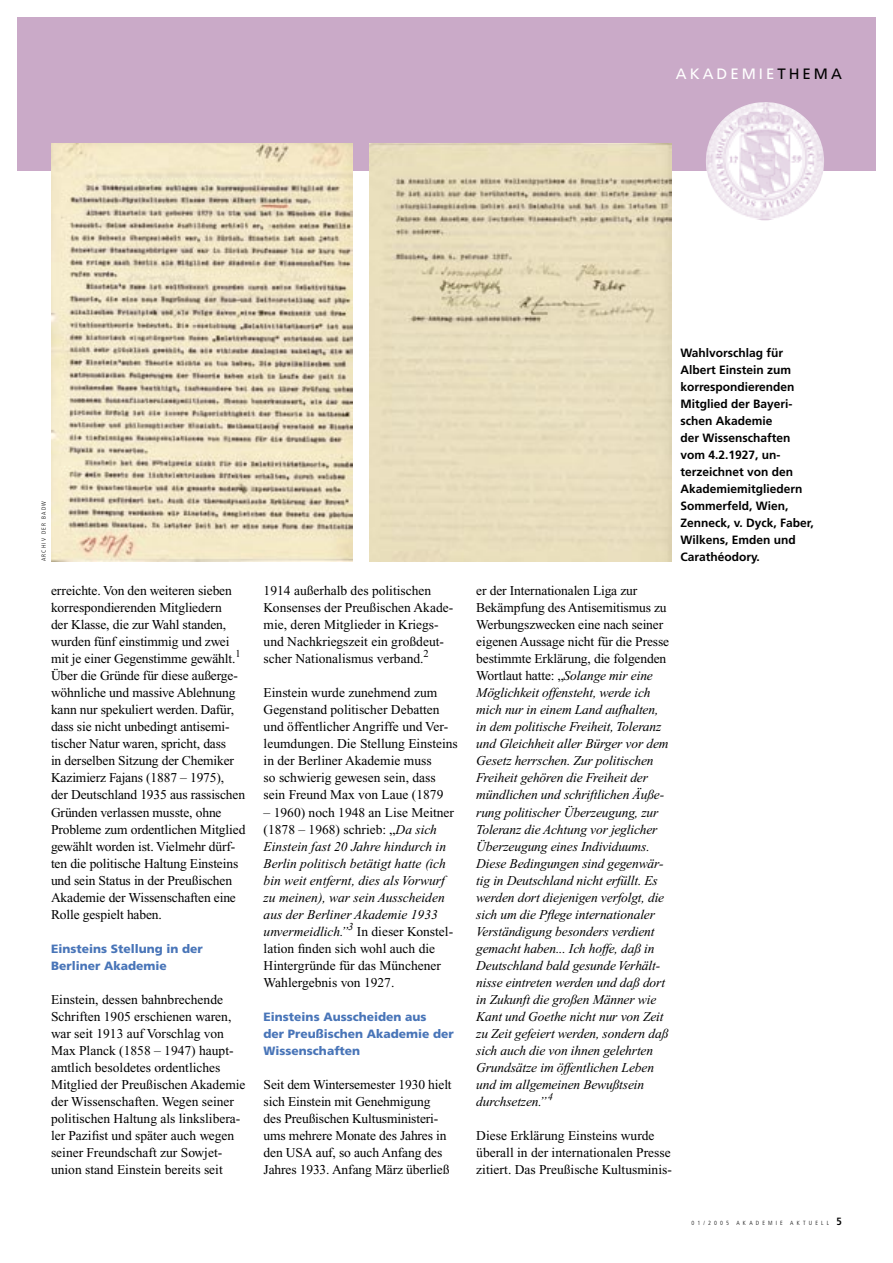
<style>
.page{position:relative;width:893px;height:1263px;background:#fff}
.page>*{position:absolute;margin:0;border:0;box-sizing:border-box;transform-origin:0 0}
.t1{font:15px "Frutiger";letter-spacing:.2em;color:#fff}
.Fließtext1{font:13.5px/17px "Times New Roman";letter-spacing:-.01em;color:#000}
.Fließtext1-2{font:italic 13.5px/17px "Times New Roman";letter-spacing:-.01em;color:#000}
.BU_und_Auszeichnung{font:700 12px/17px "Frutiger";color:#000}
.Zwiti{font:900 12px/17px "Frutiger";color:#4975b8}
.Bildnachweis{font:300 condensed 6px "Frutiger";letter-spacing:.515em;color:#000}
.Bildnachweis-2{font:300 condensed 6px "Frutiger";letter-spacing:.2em;color:#000}
.s1{color:#000}
.s2{font-style:normal}
.s3{font-weight:700;font-size:10.5px}
</style>
<div class="page">
<div style="left:17px;top:17px;width:859px;height:153px;background:#caaac8"></div>
<img style="left:706px;top:102px;width:118px;height:118px;border-radius:50%">
<img style="left:51px;top:144px;width:302px;height:417px">
<img style="left:370px;top:144px;width:302px;height:417px">
<p class="t1" style="left:676px;top:65px;width:168px">AKADEMIE<span class="s1">THEMA</span></p>
<p class="Bildnachweis-2" style="left:40px;top:561px;width:62px;rotate:-90deg">ARCHIV DER BADW</p>
<p class="Fließtext1" style="left:51px;top:582px;width:196px">erreichte. Von den weiteren sieben korrespondierenden Mitgliedern<br>der Klasse, die zur Wahl standen, wurden fünf einstimmig und zwei mit je einer Gegenstimme gewählt.<sup>1<br></sup>Über die Gründe für diese außerge&shy;wöhnliche und massive Ablehnung kann nur spekuliert werden. Dafür, dass sie nicht unbedingt antisemi&shy;tischer Natur waren, spricht, dass<br>in derselben Sitzung der Chemiker Kazimierz Fajans (1887 – 1975),<br>der Deutschland 1935 aus rassischen Gründen verlassen musste, ohne Probleme zum ordentlichen Mitglied gewählt worden ist. Vielmehr dürf&shy;ten die politische Haltung Einsteins und sein Status in der Preußischen Akademie der Wissenschaften eine Rolle gespielt haben.</p>
<p class="Zwiti" style="left:51px;top:940px;width:153px">Einsteins Stellung in der<br>Berliner Akademie</p>
<p class="Fließtext1" style="left:51px;top:991px;width:196px">Einstein, dessen bahnbrechende Schriften 1905 erschienen waren, war seit 1913 auf Vorschlag von Max Planck (1858 – 1947) haupt&shy;amtlich besoldetes ordentliches Mitglied der Preußischen Akademie der Wissenschaften. Wegen seiner politischen Haltung als linkslibera&shy;ler Pazifist und später auch wegen seiner Freundschaft zur Sowjet&shy;union stand Einstein bereits seit</p>
<p class="Fließtext1" style="left:264px;top:582px;width:191px">1914 außerhalb des politischen Konsenses der Preußischen Akade&shy;mie, deren Mitglieder in Kriegs&shy;und Nachkriegszeit ein großdeut&shy;scher Nationalismus verband.<sup>2</sup></p>
<p class="Fließtext1" style="left:264px;top:684px;width:196px">Einstein wurde zunehmend zum<br>Gegenstand politischer Debatten und öffentlicher Angriffe und Ver&shy;leumdungen. Die Stellung Einsteins in der Berliner Akademie muss<br>so schwierig gewesen sein, dass sein Freund Max von Laue (1879</p>
<p class="Fließtext1-2" style="left:264px;top:804px;width:192px"><span class="s2">– 1960) noch 1948 an Lise Meitner (1878 – 1968) schrieb: „</span>Da sich<br>Einstein fast 20 Jahre hindurch in<br>Berlin politisch betätigt hatte (ich bin weit entfernt, dies als Vorwurf zu meinen), war sein Ausscheiden aus der Berliner Akademie 1933 unvermeidlich.”<sup>3</sup> <span class="s2">In dieser Konstel&shy;lation finden sich wohl auch die<br>Hintergründe für das Münchener<br>Wahlergebnis von 1927.</span></p>
<p class="Zwiti" style="left:264px;top:1008px;width:192px">Einsteins Ausscheiden aus<br>der Preußischen Akademie der<br>Wissenschaften</p>
<p class="Fließtext1" style="left:264px;top:1076px;width:190px">Seit dem Wintersemester 1930 hielt sich Einstein mit Genehmigung<br>des Preußischen Kultusministeri&shy;ums mehrere Monate des Jahres in den USA auf, so auch Anfang des<br>Jahres 1933. Anfang März überließ</p>
<p class="Fließtext1-2" style="left:476px;top:582px;width:194px"><span class="s2">er der Internationalen Liga zur Bekämpfung des Antisemitismus zu Werbungszwecken eine nach seiner eigenen Aussage nicht für die Presse bestimmte Erklärung, die folgenden Wortlaut hatte: „</span>Solange mir eine Möglichkeit offensteht, werde ich mich nur in einem Land aufhalten, in dem politische Freiheit, Toleranz und Gleichheit aller Bürger vor dem Gesetz herrschen. Zur politischen Freiheit gehören die Freiheit der mündlichen und schriftlichen Äuße&shy;rung politischer Überzeugung, zur Toleranz die Achtung vor jeglicher Überzeugung eines Individuums.<br>Diese Bedingungen sind gegenwär&shy;tig in Deutschland nicht erfüllt. Es werden dort diejenigen verfolgt, die sich um die Pflege internationaler Verständigung besonders verdient gemacht haben... Ich hoffe, daß in Deutschland bald gesunde Verhält&shy;nisse eintreten werden und daß dort in Zukunft die großen Männer wie Kant und Goethe nicht nur von Zeit zu Zeit gefeiert werden, sondern daß sich auch die von ihnen gelehrten Grundsätze im öffentlichen Leben und im allgemeinen Bewußtsein durchsetzen.”<sup>4</sup></p>
<p class="Fließtext1" style="left:476px;top:1127px;width:197px">Diese Erklärung Einsteins wurde überall in der internationalen Presse zitiert. Das Preußische Kultusminis-</p>
<p class="BU_und_Auszeichnung" style="left:680px;top:344px;width:135px">Wahlvorschlag für<br>Albert Einstein zum korrespondierenden<br>Mitglied der Bayeri&shy;schen Akademie<br>der Wissenschaften vom 4.2.1927, un&shy;terzeichnet von den<br>Akademiemitgliedern<br>Sommerfeld, Wien,<br>Zenneck, v. Dyck, Faber,<br>Wilkens, Emden und</p>
<p class="BU_und_Auszeichnung" style="left:680px;top:549px;width:81px">Carathéodory.</p>
<p class="Bildnachweis" style="left:692px;top:1219px;width:152px">01/2005 AKADEMIE AKTUELL <span class="s3">5</span></p>
</div>
